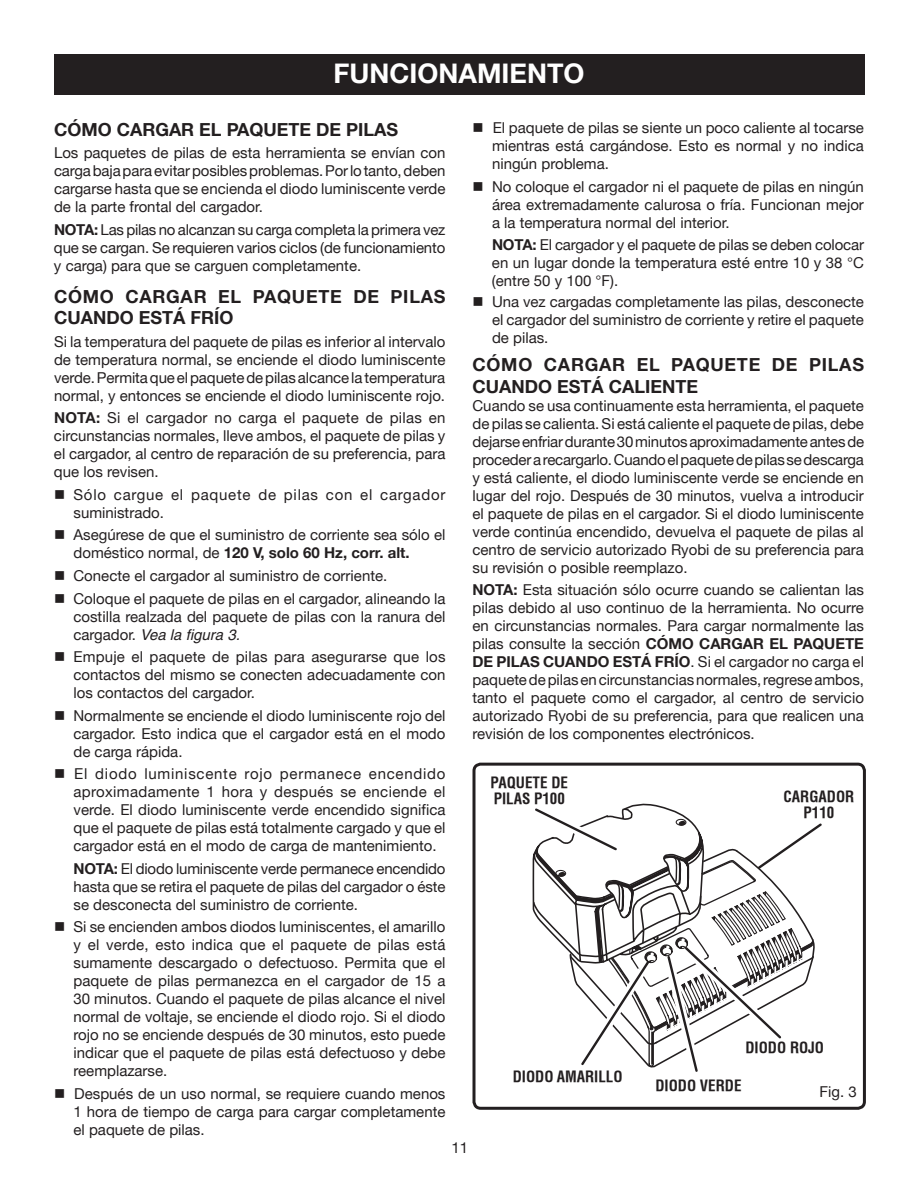
<style>
.page{position:relative;width:918px;height:1188px;background:#fff}
.page>*{position:absolute;margin:0;border:0;box-sizing:border-box;transform-origin:0 0}
.t1{font:700 27px "Helvetica Neue";color:#fff}
.t2{font:700 18px/21.6px "Helvetica Neue";letter-spacing:.04em;color:#231f20}
.t3{font:700 18px "Helvetica Neue";color:#231f20}
.t4{font:15px/18px "Helvetica Neue";color:#231f20;text-align:justify}
.t5{font:700 condensed 15px/15.8px "Helvetica";color:#231f20}
.t6{font:15px/18px "Helvetica Neue";letter-spacing:.05em;color:#231f20}
.t7{font:italic 15px "Helvetica";color:#231f20}
.s1{font-weight:700}
.s2{font-family:"Helvetica Neue";font-style:normal}
</style>
<div class="page">
<div style="left:54px;top:54px;width:811px;height:40px;background:#231f20"></div>
<svg style="left:472px;top:762px;width:394px;height:346px"></svg>
<svg style="left:533px;top:804px;width:291px;height:270px"></svg>
<h1 class="t1" style="left:334px;top:56px;width:252px">FUNCIONAMIENTO</h1>
<p class="t4" style="left:492px;top:119px;width:373px;text-indent:-20px">■ El paquete de pilas se siente un poco caliente al tocarse mientras está cargándose. Esto es normal y no indica ningún problema.</p>
<p class="t4" style="left:492px;top:177px;width:373px;text-indent:-20px">■ No coloque el cargador ni el paquete de pilas en ningún área extremadamente calurosa o fría. Funcionan mejor a la temperatura normal del interior.</p>
<p class="t4" style="left:492px;top:236px;width:374px"><span class="s1">NOTA:</span> El cargador y el paquete de pilas se deben colocar en un lugar donde la temperatura esté entre 10 y 38 °C (entre 50 y 100 °F).</p>
<p class="t4" style="left:492px;top:293px;width:373px;text-indent:-20px">■ Una vez cargadas completamente las pilas, desconecte el cargador del suministro de corriente y retire el paquete de pilas.</p>
<p class="t2" style="left:472px;top:353px;width:393px">CÓMO CARGAR EL PAQUETE DE PILAS<br>CUANDO ESTÁ CALIENTE</p>
<p class="t4" style="left:472px;top:396px;width:393px">Cuando se usa continuamente esta herramienta, el paquete de pilas se calienta. Si está caliente el paquete de pilas, debe dejarse enfriar durante 30 minutos aproximadamente antes de proceder a recargarlo. Cuando el paquete de pilas se descarga y está caliente, el diodo luminiscente verde se enciende en lugar del rojo. Después de 30 minutos, vuelva a introducir el paquete de pilas en el cargador. Si el diodo luminiscente verde continúa encendido, devuelva el paquete de pilas al centro de servicio autorizado Ryobi de su preferencia para su revisión o posible reemplazo.</p>
<p class="t4" style="left:472px;top:581px;width:393px"><span class="s1">NOTA:</span> Esta situación sólo ocurre cuando se calientan las pilas debido al uso continuo de la herramienta. No ocurre en circunstancias normales. Para cargar normalmente las pilas consulte la sección <span class="s1">CÓMO CARGAR EL PAQUETE DE PILAS CUANDO ESTÁ FRÍO</span>. Si el cargador no carga el paquete de pilas en circunstancias normales, regrese ambos, tanto el paquete como el cargador, al centro de servicio autorizado Ryobi de su preferencia, para que realicen una revisión de los componentes electrónicos.</p>
<p class="t3" style="left:54px;top:118px;width:346px">CÓMO CARGAR EL PAQUETE DE PILAS</p>
<p class="t4" style="left:54px;top:144px;width:393px">Los paquetes de pilas de esta herramienta se envían con carga baja para evitar posibles problemas. Por lo tanto, deben cargarse hasta que se encienda el diodo luminiscente verde de la parte frontal del cargador.</p>
<p class="t4" style="left:54px;top:220px;width:393px"><span class="s1">NOTA:</span> Las pilas no alcanzan su carga completa la primera vez que se cargan. Se requieren varios ciclos (de funcionamiento y carga) para que se carguen completamente.</p>
<p class="t2" style="left:54px;top:285px;width:393px">CÓMO CARGAR EL PAQUETE DE PILAS<br>CUANDO ESTÁ FRÍO</p>
<p class="t4" style="left:54px;top:332px;width:393px">Si la temperatura del paquete de pilas es inferior al intervalo de temperatura normal, se enciende el diodo luminiscente verde. Permita que el paquete de pilas alcance la temperatura normal, y entonces se enciende el diodo luminiscente rojo.</p>
<p class="t4" style="left:54px;top:409px;width:393px"><span class="s1">NOTA:</span> Si el cargador no carga el paquete de pilas en circunstancias normales, lleve ambos, el paquete de pilas y el cargador, al centro de reparación de su preferencia, para que los revisen.</p>
<p class="t6" style="left:74px;top:485px;width:373px;text-indent:-20px">■ Sólo cargue el paquete de pilas con el cargador suministrado.</p>
<p class="t4" style="left:74px;top:526px;width:373px;text-indent:-20px">■ Asegúrese de que el suministro de corriente sea sólo el doméstico normal, de <span class="s1">120 V, solo 60 Hz, corr. alt.</span></p>
<p class="t4" style="left:54px;top:566px;width:335px">■ Conecte el cargador al suministro de corriente.</p>
<p class="t4" style="left:54px;top:589px;width:393px;text-align:right">■ Coloque el paquete de pilas en el cargador, alineando la costilla realzada del paquete de pilas con la ranura del</p>
<p class="t7" style="left:74px;top:626px;width:168px"><span class="s2">cargador.</span> Vea la figura 3.</p>
<p class="t4" style="left:74px;top:648px;width:374px;text-indent:-20px">■ Empuje el paquete de pilas para asegurarse que los contactos del mismo se conecten adecuadamente con los contactos del cargador.</p>
<p class="t4" style="left:74px;top:706px;width:374px;text-indent:-20px">■ Normalmente se enciende el diodo luminiscente rojo del cargador. Esto indica que el cargador está en el modo de carga rápida.</p>
<p class="t4" style="left:74px;top:765px;width:374px;text-indent:-20px">■ El diodo luminiscente rojo permanece encendido aproximadamente 1 hora y después se enciende el verde. El diodo luminiscente verde encendido significa que el paquete de pilas está totalmente cargado y que el cargador está en el modo de carga de mantenimiento.</p>
<p class="t4" style="left:74px;top:859px;width:374px"><span class="s1">NOTA:</span> El diodo luminiscente verde permanece encendido hasta que se retira el paquete de pilas del cargador o éste se desconecta del suministro de corriente.</p>
<p class="t4" style="left:74px;top:918px;width:374px;text-indent:-20px">■ Si se encienden ambos diodos luminiscentes, el amarillo y el verde, esto indica que el paquete de pilas está sumamente descargado o defectuoso. Permita que el paquete de pilas permanezca en el cargador de 15 a 30 minutos. Cuando el paquete de pilas alcance el nivel normal de voltaje, se enciende el diodo rojo. Si el diodo rojo no se enciende después de 30 minutos, esto puede indicar que el paquete de pilas está defectuoso y debe reemplazarse.</p>
<p class="t4" style="left:74px;top:1084px;width:373px;text-indent:-20px">■ Después de un uso normal, se requiere cuando menos 1 hora de tiempo de carga para cargar completamente el paquete de pilas.</p>
<p class="t5" style="left:491px;top:775px;width:79px">PAQUETE DE<br>PILAS P100</p>
<p class="t5" style="left:784px;top:789px;width:72px;text-align:center">CARGADOR<br>P110</p>
<p class="t5" style="left:745px;top:1039px;width:80px">DIODO ROJO</p>
<p class="t5" style="left:513px;top:1068px;width:111px">DIODO AMARILLO</p>
<p class="t5" style="left:655px;top:1078px;width:88px">DIODO VERDE</p>
<p class="t4" style="left:819px;top:1083px;width:39px">Fig. 3</p>
<p class="t4" style="left:451px;top:1139px;width:18px">11</p>
</div>
